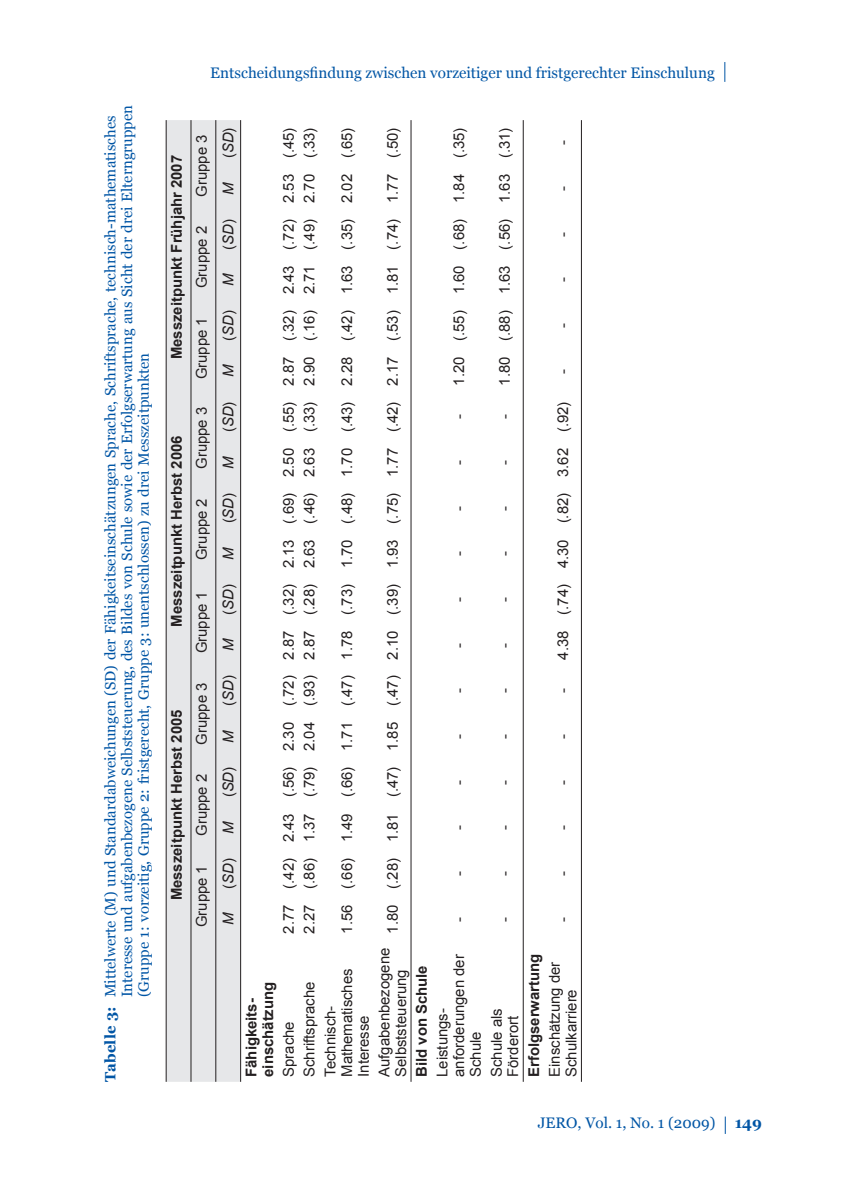
<style>
.page{position:relative;width:844px;height:1191px;background:#fff}
.page>*{position:absolute;margin:0;border:0;box-sizing:border-box;transform-origin:0 0}
.t1{font:15.22px "Georgia";color:#0155a5}
.t2{font:700 15.22px "Georgia";color:#0155a5}
.t3{font:14.88px/16.6px "Arial";color:#231f20}
.t4{font:14.88px/16.6px "Georgia";color:#0155a5}
.t5{font:700 14.88px/16.6px "Arial";color:#231f20}
.t6{font:italic 14.88px "Arial";letter-spacing:-.005em;color:#231f20}
.s1{font-weight:700}
.s2{font-style:italic}
.s3{font-style:normal}
</style>
<div class="page">
<svg style="left:724px;top:62px;width:1px;height:20px"></svg>
<svg style="left:724px;top:1116px;width:1px;height:18px"></svg>
<div style="left:167px;top:120px;width:73px;height:961px;background:#e6e7e9"></div>
<hr style="left:166px;top:120px;width:1px;height:961px;background:#231f20">
<hr style="left:190px;top:120px;width:1px;height:961px;background:#231f20">
<hr style="left:215px;top:120px;width:1px;height:961px;background:#231f20">
<hr style="left:240px;top:120px;width:1px;height:961px;background:#231f20">
<hr style="left:410px;top:120px;width:1px;height:961px;background:#231f20">
<hr style="left:522px;top:120px;width:1px;height:961px;background:#231f20">
<hr style="left:581px;top:120px;width:1px;height:961px;background:#231f20">
<p class="t4" style="left:102px;top:997px;width:894px;text-indent:-84px;rotate:-90deg"><span class="s1">Tabelle 3:</span> Mittelwerte (M) und Standardabweichungen (SD) der Fähigkeitseinschätzungen Sprache, Schriftsprache, technisch-mathematisches<br>Interesse und aufgabenbezogene Selbststeuerung, des Bildes von Schule sowie der Erfolgserwartung aus Sicht der drei Elterngruppen (Gruppe 1: vorzeitig, Gruppe 2: fristgerecht, Gruppe 3: unentschlossen) zu drei Messzeitpunkten</p>
<p class="t1" style="left:210px;top:64px;width:506px">Entscheidungsfindung zwischen vorzeitiger und fristgerechter Einschulung</p>
<p class="t5" style="left:168px;top:359px;width:206px;rotate:-90deg">Messzeitpunkt Frühjahr 2007</p>
<p class="t3" style="left:193px;top:197px;width:64px;rotate:-90deg">Gruppe 3</p>
<p class="t3" style="left:193px;top:288px;width:64px;rotate:-90deg">Gruppe 2</p>
<p class="t3" style="left:193px;top:379px;width:64px;rotate:-90deg">Gruppe 1</p>
<p class="t5" style="left:168px;top:626px;width:192px;rotate:-90deg">Messzeitpunkt Herbst 2006</p>
<p class="t3" style="left:193px;top:469px;width:64px;rotate:-90deg">Gruppe 3</p>
<p class="t3" style="left:193px;top:560px;width:64px;rotate:-90deg">Gruppe 2</p>
<p class="t3" style="left:193px;top:653px;width:64px;rotate:-90deg">Gruppe 1</p>
<p class="t5" style="left:168px;top:900px;width:192px;rotate:-90deg">Messzeitpunkt Herbst 2005</p>
<p class="t3" style="left:193px;top:744px;width:64px;rotate:-90deg">Gruppe 3</p>
<p class="t3" style="left:193px;top:836px;width:64px;rotate:-90deg">Gruppe 2</p>
<p class="t3" style="left:193px;top:927px;width:64px;rotate:-90deg">Gruppe 1</p>
<p class="t3" style="left:220px;top:158px;width:32px;rotate:-90deg">(<span class="s2">SD</span>)</p>
<p class="t6" style="left:220px;top:249px;width:69px;rotate:-90deg"><span class="s3">(</span>SD<span class="s3">)</span> M</p>
<p class="t6" style="left:220px;top:341px;width:69px;rotate:-90deg"><span class="s3">(</span>SD<span class="s3">)</span> M</p>
<p class="t6" style="left:220px;top:432px;width:69px;rotate:-90deg"><span class="s3">(</span>SD<span class="s3">)</span> M</p>
<p class="t6" style="left:220px;top:523px;width:69px;rotate:-90deg"><span class="s3">(</span>SD<span class="s3">)</span> M</p>
<p class="t6" style="left:220px;top:615px;width:69px;rotate:-90deg"><span class="s3">(</span>SD<span class="s3">)</span> M</p>
<p class="t6" style="left:220px;top:706px;width:69px;rotate:-90deg"><span class="s3">(</span>SD<span class="s3">)</span> M</p>
<p class="t6" style="left:220px;top:797px;width:69px;rotate:-90deg"><span class="s3">(</span>SD<span class="s3">)</span> M</p>
<p class="t6" style="left:220px;top:888px;width:69px;rotate:-90deg"><span class="s3">(</span>SD<span class="s3">)</span> M</p>
<p class="t6" style="left:220px;top:925px;width:14px;rotate:-90deg">M</p>
<p class="t3" style="left:301px;top:933px;width:807px;rotate:-90deg">2.27 (.86) 1.37 (.79) 2.04 (.93) 2.87 (.28) 2.63 (.46) 2.63 (.33) 2.90 (.16) 2.71 (.49) 2.70 (.33)</p>
<p class="t3" style="left:280px;top:933px;width:807px;rotate:-90deg">2.77 (.42) 2.43 (.56) 2.30 (.72) 2.87 (.32) 2.13 (.69) 2.50 (.55) 2.87 (.32) 2.43 (.72) 2.53 (.45)</p>
<p class="t3" style="left:338px;top:933px;width:807px;rotate:-90deg">1.56 (.66) 1.49 (.66) 1.71 (.47) 1.78 (.73) 1.70 (.48) 1.70 (.43) 2.28 (.42) 1.63 (.35) 2.02 (.65)</p>
<p class="t3" style="left:322px;top:1076px;width:110px;rotate:-90deg">Technisch-<br>Mathematisches<br>Interesse</p>
<p class="t3" style="left:301px;top:1076px;width:97px;rotate:-90deg">Schriftsprache</p>
<p class="t5" style="left:243px;top:1076px;width:97px;rotate:-90deg">Fähigkeits&shy;einschätzung</p>
<p class="t3" style="left:280px;top:1076px;width:57px;rotate:-90deg">Sprache</p>
<p class="t3" style="left:384px;top:933px;width:807px;rotate:-90deg">1.80 (.28) 1.81 (.47) 1.85 (.47) 2.10 (.39) 1.93 (.75) 1.77 (.42) 2.17 (.53) 1.81 (.74) 1.77 (.50)</p>
<p class="t3" style="left:450px;top:419px;width:293px;rotate:-90deg">- 1.20 (.55) 1.60 (.68) 1.84 (.35)</p>
<p class="t3" style="left:496px;top:419px;width:293px;rotate:-90deg">- 1.80 (.88) 1.63 (.56) 1.63 (.31)</p>
<p class="t3" style="left:450px;top:465px;width:6px;rotate:-90deg">-</p>
<p class="t3" style="left:496px;top:465px;width:6px;rotate:-90deg">-</p>
<p class="t3" style="left:450px;top:510px;width:6px;rotate:-90deg">-</p>
<p class="t3" style="left:496px;top:510px;width:6px;rotate:-90deg">-</p>
<p class="t3" style="left:450px;top:556px;width:6px;rotate:-90deg">-</p>
<p class="t3" style="left:496px;top:556px;width:6px;rotate:-90deg">-</p>
<p class="t3" style="left:450px;top:602px;width:6px;rotate:-90deg">-</p>
<p class="t3" style="left:496px;top:602px;width:6px;rotate:-90deg">-</p>
<p class="t3" style="left:450px;top:647px;width:6px;rotate:-90deg">-</p>
<p class="t3" style="left:496px;top:647px;width:6px;rotate:-90deg">-</p>
<p class="t3" style="left:450px;top:693px;width:6px;rotate:-90deg">-</p>
<p class="t3" style="left:496px;top:693px;width:6px;rotate:-90deg">-</p>
<p class="t3" style="left:450px;top:739px;width:6px;rotate:-90deg">-</p>
<p class="t3" style="left:496px;top:739px;width:6px;rotate:-90deg">-</p>
<p class="t3" style="left:450px;top:784px;width:6px;rotate:-90deg">-</p>
<p class="t3" style="left:496px;top:784px;width:6px;rotate:-90deg">-</p>
<p class="t3" style="left:450px;top:830px;width:6px;rotate:-90deg">-</p>
<p class="t3" style="left:496px;top:830px;width:6px;rotate:-90deg">-</p>
<p class="t3" style="left:450px;top:876px;width:6px;rotate:-90deg">-</p>
<p class="t3" style="left:496px;top:876px;width:6px;rotate:-90deg">-</p>
<p class="t3" style="left:450px;top:921px;width:6px;rotate:-90deg">-</p>
<p class="t3" style="left:496px;top:921px;width:6px;rotate:-90deg">-</p>
<p class="t3" style="left:376px;top:1076px;width:131px;rotate:-90deg">Aufgabenbezogene<br>Selbststeuerung</p>
<p class="t5" style="left:413px;top:1076px;width:113px;rotate:-90deg">Bild von Schule</p>
<p class="t3" style="left:434px;top:1076px;width:124px;rotate:-90deg">Leistungs&shy;anforderungen der<br>Schule</p>
<p class="t3" style="left:488px;top:1076px;width:70px;rotate:-90deg">Schule als<br>Förderort</p>
<p class="t3" style="left:554px;top:145px;width:6px;rotate:-90deg">-</p>
<p class="t3" style="left:554px;top:191px;width:6px;rotate:-90deg">-</p>
<p class="t3" style="left:554px;top:237px;width:6px;rotate:-90deg">-</p>
<p class="t3" style="left:554px;top:282px;width:6px;rotate:-90deg">-</p>
<p class="t3" style="left:554px;top:328px;width:6px;rotate:-90deg">-</p>
<p class="t3" style="left:554px;top:374px;width:6px;rotate:-90deg">-</p>
<p class="t3" style="left:554px;top:693px;width:293px;rotate:-90deg">- 4.38 (.74) 4.30 (.82) 3.62 (.92)</p>
<p class="t3" style="left:554px;top:739px;width:6px;rotate:-90deg">-</p>
<p class="t3" style="left:554px;top:784px;width:6px;rotate:-90deg">-</p>
<p class="t3" style="left:554px;top:830px;width:6px;rotate:-90deg">-</p>
<p class="t3" style="left:554px;top:876px;width:6px;rotate:-90deg">-</p>
<p class="t3" style="left:554px;top:921px;width:6px;rotate:-90deg">-</p>
<p class="t5" style="left:525px;top:1076px;width:125px;rotate:-90deg">Erfolgserwartung</p>
<p class="t3" style="left:546px;top:1076px;width:117px;rotate:-90deg">Einschätzung der<br>Schulkarriere</p>
<p class="t1" style="left:537px;top:1114px;width:179px">JERO, Vol. 1, No. 1 (2009)</p>
<p class="t2" style="left:734px;top:1114px;width:29px">149</p>
</div>
